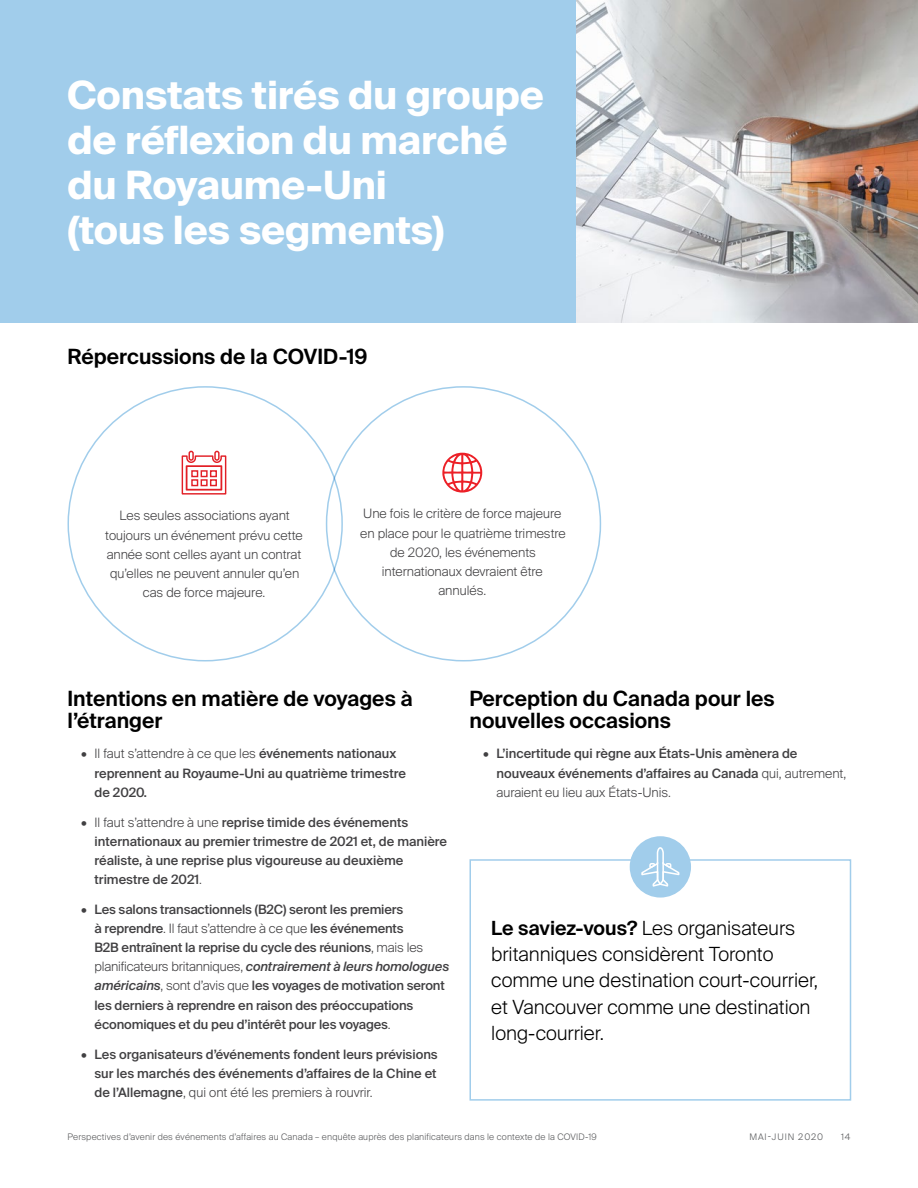
<style>
.page{position:relative;width:918px;height:1188px;background:#fff}
.page>*{position:absolute;margin:0;border:0;box-sizing:border-box;transform-origin:0 0}
.section_headers{font:700 39px/45px "Suisse Intl";letter-spacing:-.005em;color:#fff}
.sub_heads_2{font:600 21px/22.5px "Suisse Intl";color:#000}
.feature_text_smaller{font:300 19.5px/26.2px "Suisse Intl";color:#000}
.t1{font:500 12.9px/19.2px "Suisse Intl";color:#414042}
.body_centered{font:300 12.9px/19.2px "Suisse Intl";color:#414042;text-align:center}
.t2{font:300 9px "Suisse Intl";letter-spacing:.02em;color:#58595b}
.t3{font:300 9px "Suisse Intl";letter-spacing:.1em;color:#58595b}
.s1{font-weight:300}
.s2{font-style:italic}
.s3{font-weight:600}
</style>
<div class="page">
<div style="left:0;top:0;width:580px;height:322px;background:#a1cdeb"></div>
<img style="left:576px;top:0;width:342px;height:322px">
<svg style="left:182px;top:451px;width:44px;height:44px"></svg>
<svg style="left:442px;top:453px;width:40px;height:40px"></svg>
<div style="left:470px;top:859px;width:381px;height:242px;border:2px solid #a1cdeb"></div>
<div style="left:630px;top:836px;width:61px;height:62px;background:#a1cdeb;border-radius:50%"></div>
<svg style="left:641px;top:847px;width:38px;height:40px"></svg>
<p class="section_headers" style="left:68px;top:73px;width:478px">Constats tirés du groupe de réflexion du marché du Royaume-Uni<br>(tous les segments)</p>
<p class="sub_heads_2" style="left:68px;top:346px;width:302px">Répercussions de la COVID-19</p>
<p class="body_centered" style="left:105px;top:506px;width:199px">Les seules associations ayant toujours un événement prévu cette année sont celles ayant un contrat qu’elles ne peuvent annuler qu’en cas de force majeure.</p>
<p class="body_centered" style="left:360px;top:504px;width:207px">Une fois le critère de force majeure en place pour le quatrième trimestre de 2020, les événements internationaux devraient être annulés.</p>
<p class="sub_heads_2" style="left:68px;top:687px;width:347px">Intentions en matière de voyages à l’étranger</p>
<p class="t1" style="left:94px;top:744px;width:313px;text-indent:-14px"><span class="s1">• Il faut s’attendre à ce que les</span> événements nationaux reprennent au Royaume-Uni au quatrième trimestre de 2020.</p>
<p class="t1" style="left:94px;top:813px;width:354px;text-indent:-14px"><span class="s1">• Il faut s’attendre à une</span> reprise timide des événements internationaux au premier trimestre de 2021 et, de manière réaliste, à une reprise plus vigoureuse au deuxième trimestre de 2021<span class="s1">.</span></p>
<p class="t1" style="left:94px;top:900px;width:356px;text-indent:-14px"><span class="s1">•</span> Les salons transactionnels (B2C) seront les premiers<br>à reprendre<span class="s1">. Il faut s’attendre à ce que</span> les événements<br>B2B entraînent la reprise du cycle des réunions<span class="s1">, mais les planificateurs britanniques,</span> <span class="s2">contrairement à leurs homologues américains</span><span class="s1">, sont d’avis que</span> les voyages de motivation seront les derniers à reprendre en raison des préoccupations économiques et du peu d’intérêt pour les voyages<span class="s1">.</span></p>
<p class="t1" style="left:94px;top:1045px;width:345px;text-align:justify;text-indent:-14px"><span class="s1">•</span> Les organisateurs d’événements fondent leurs prévisions sur les marchés des événements d’affaires de la Chine et de l’Allemagne<span class="s1">, qui ont été les premiers à rouvrir.</span></p>
<p class="sub_heads_2" style="left:470px;top:687px;width:307px">Perception du Canada pour les nouvelles occasions</p>
<p class="t1" style="left:496px;top:744px;width:351px;text-indent:-14px"><span class="s1">•</span> L’incertitude qui règne aux États-Unis amènera de nouveaux événements d’affaires au Canada <span class="s1">qui, autrement, auraient eu lieu aux États-Unis.</span></p>
<p class="feature_text_smaller" style="left:491px;top:915px;width:328px"><span class="s3">Le saviez-vous?</span> Les organisateurs britanniques considèrent Toronto comme une destination court-courrier, et Vancouver comme une destination long-courrier.</p>
<p class="t2" style="left:68px;top:1132px;width:531px">Perspectives d’avenir des événements d’affaires au Canada – enquête auprès des planificateurs dans le contexte de la COVID-19</p>
<p class="t3" style="left:750px;top:1132px;width:75px">MAI-JUIN 2020</p>
<p class="t2" style="left:841px;top:1132px;width:11px">14</p>
</div>
